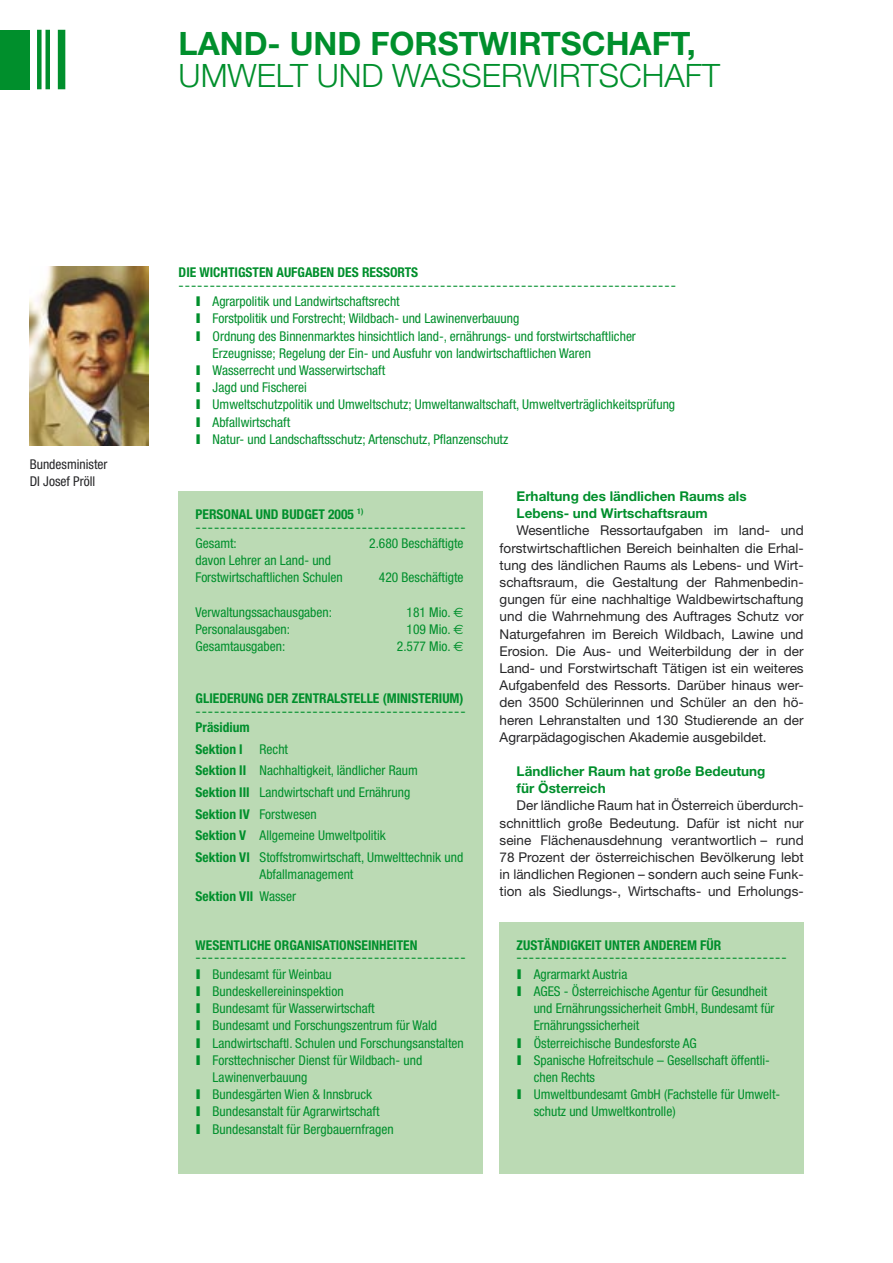
<style>
.page{position:relative;width:893px;height:1263px;background:#fff}
.page>*{position:absolute;margin:0;border:0;box-sizing:border-box;transform-origin:0 0}
.t1{font:300 32.25px "Helvetica Neue";color:#008f2c}
.t2{font:700 32.25px "Helvetica Neue";color:#008f2c}
.t3{font:condensed 13.5px/21.8px "Helvetica Neue";color:#008f2c}
.t4{font:13.5px/17.2px "Helvetica Neue";color:#262628;text-align:justify}
.t5{font:13.5px/12.8px "Helvetica Neue";color:#008f2c}
.t6{font:700 condensed 13.5px "Helvetica Neue";color:#008f2c}
.t7{font:700 13.5px/17.2px "Helvetica Neue";color:#008f2c}
.t8{font:condensed 13.5px/17.2px "Helvetica Neue";color:#262628}
.s1{font-weight:800;font-stretch:normal}
.s2{font-weight:700;font-stretch:condensed}
.s3{font-family:"Euro Sans";font-stretch:normal}
.s4{font-weight:700}
.s5{font-stretch:normal}
</style>
<div class="page">
<div style="left:0;top:30px;width:30px;height:59px;background:#008f2c"></div>
<div style="left:37px;top:30px;width:5px;height:59px;background:#008f2c"></div>
<div style="left:45px;top:30px;width:5px;height:59px;background:#008f2c"></div>
<div style="left:58px;top:30px;width:7px;height:59px;background:#008f2c"></div>
<div style="left:500px;top:922px;width:304px;height:252px;background:#bbdab4"></div>
<div style="left:179px;top:491px;width:304px;height:683px;background:#bbdab4"></div>
<img style="left:30px;top:267px;width:119px;height:178px">
<p class="t8" style="left:30px;top:455px;width:79px">Bundesminister<br>DI Josef Pröll</p>
<h1 class="t2" style="left:179px;top:24px;width:519px">LAND- UND FORSTWIRTSCHAFT,</h1>
<h1 class="t1" style="left:179px;top:56px;width:543px">UMWELT UND WASSERWIRTSCHAFT</h1>
<p class="t6" style="left:179px;top:264px;width:241px">DIE WICHTIGSTEN AUFGABEN DES RESSORTS</p>
<p class="t5" style="left:179px;top:278px;width:499px">--------------------------------------------------------------------------------</p>
<p class="t3" style="left:196px;top:290px;width:206px"><span class="s1">I</span> Agrarpolitik und Landwirtschaftsrecht</p>
<p class="t3" style="left:196px;top:308px;width:325px"><span class="s1">I</span> Forstpolitik und Forstrecht; Wildbach- und Lawinenverbauung</p>
<p class="t3" style="left:196px;top:325px;width:442px"><span class="s1">I</span> Ordnung des Binnenmarktes hinsichtlich land-, ernährungs- und forstwirtschaftlicher</p>
<p class="t3" style="left:213px;top:342px;width:380px">Erzeugnisse; Regelung der Ein- und Ausfuhr von landwirtschaftlichen Waren</p>
<p class="t3" style="left:196px;top:359px;width:191px"><span class="s1">I</span> Wasserrecht und Wasserwirtschaft</p>
<p class="t3" style="left:196px;top:376px;width:113px"><span class="s1">I</span> Jagd und Fischerei</p>
<p class="t3" style="left:196px;top:394px;width:481px"><span class="s1">I</span> Umweltschutzpolitik und Umweltschutz; Umweltanwaltschaft, Umweltverträglichkeitsprüfung</p>
<p class="t3" style="left:196px;top:411px;width:96px"><span class="s1">I</span> Abfallwirtschaft</p>
<p class="t3" style="left:196px;top:428px;width:314px"><span class="s1">I</span> Natur- und Landschaftsschutz; Artenschutz, Pflanzenschutz</p>
<p class="t5" style="left:196px;top:507px;width:271px"><span class="s2">PERSONAL UND BUDGET 2005</span> <sup>1) </sup>--------------------------------------------</p>
<p class="t3" style="left:196px;top:532px;width:43px">Gesamt:</p>
<p class="t3" style="left:369px;top:532px;width:96px">2.680 Beschäftigte</p>
<p class="t3" style="left:196px;top:552px;width:149px;line-height:17.2px">davon Lehrer an Land- und<br>Forstwirtschaftlichen Schulen</p>
<p class="t3" style="left:379px;top:567px;width:86px">420 Beschäftigte</p>
<p class="t3" style="left:196px;top:601px;width:138px">Verwaltungssachausgaben:</p>
<p class="t3" style="left:407px;top:601px;width:59px">181 Mio. <span class="s3">€</span></p>
<p class="t3" style="left:196px;top:618px;width:96px">Personalausgaben:</p>
<p class="t3" style="left:407px;top:618px;width:59px">109 Mio. <span class="s3">€</span></p>
<p class="t3" style="left:196px;top:635px;width:91px">Gesamtausgaben:</p>
<p class="t3" style="left:397px;top:635px;width:68px">2.577 Mio. <span class="s3">€</span></p>
<p class="t6" style="left:196px;top:690px;width:269px">GLIEDERUNG DER ZENTRALSTELLE (MINISTERIUM)</p>
<p class="t5" style="left:196px;top:704px;width:271px">--------------------------------------------</p>
<p class="t3" style="left:196px;top:716px;width:269px"><span class="s4">Präsidium<br>Sektion I</span> Recht<br><span class="s4">Sektion II</span> Nachhaltigkeit, ländlicher Raum<br><span class="s4">Sektion III</span> Landwirtschaft und Ernährung<br><span class="s4">Sektion IV</span> Forstwesen<br><span class="s4">Sektion V</span> Allgemeine Umweltpolitik<br><span class="s4">Sektion VI</span> Stoffstromwirtschaft, Umwelttechnik und</p>
<p class="t3" style="left:196px;top:863px;width:159px;text-indent:64px">Abfallmanagement<br><span class="s4">Sektion VII</span> Wasser</p>
<p class="t6" style="left:196px;top:937px;width:223px">WESENTLICHE ORGANISATIONSEINHEITEN</p>
<p class="t5" style="left:196px;top:951px;width:271px">--------------------------------------------</p>
<p class="t3" style="left:196px;top:963px;width:138px"><span class="s1">I</span> Bundesamt für Weinbau</p>
<p class="t3" style="left:196px;top:980px;width:149px"><span class="s1">I</span> Bundeskellereininspektion</p>
<p class="t3" style="left:196px;top:997px;width:181px"><span class="s1">I</span> Bundesamt für Wasserwirtschaft</p>
<p class="t3" style="left:196px;top:1015px;width:243px"><span class="s1">I</span> Bundesamt und Forschungszentrum für Wald</p>
<p class="t3" style="left:196px;top:1032px;width:270px"><span class="s1">I</span> Landwirtschaftl. Schulen und Forschungsanstalten</p>
<p class="t3" style="left:196px;top:1049px;width:228px"><span class="s1">I</span> Forsttechnischer Dienst für Wildbach- und</p>
<p class="t3" style="left:213px;top:1066px;width:96px">Lawinenverbauung</p>
<p class="t3" style="left:196px;top:1083px;width:178px"><span class="s1">I</span> Bundesgärten Wien &amp; Innsbruck</p>
<p class="t3" style="left:196px;top:1101px;width:185px"><span class="s1">I</span> Bundesanstalt für Agrarwirtschaft</p>
<p class="t3" style="left:196px;top:1118px;width:200px"><span class="s1">I</span> Bundesanstalt für Bergbauernfragen</p>
<p class="t7" style="left:517px;top:487px;width:231px">Erhaltung des ländlichen Raums als<br>Lebens- und Wirtschaftsraum</p>
<p class="t4" style="left:500px;top:522px;width:306px;text-indent:17px">Wesentliche Ressortaufgaben im land- und forstwirtschaftlichen Bereich beinhalten die Erhal&shy;tung des ländlichen Raums als Lebens- und Wirt&shy;schaftsraum, die Gestaltung der Rahmenbedin&shy;gungen für eine nachhaltige Waldbewirtschaftung und die Wahrnehmung des Auftrages Schutz vor Naturgefahren im Bereich Wildbach, Lawine und Erosion. Die Aus- und Weiterbildung der in der Land- und Forstwirtschaft Tätigen ist ein weiteres Aufgabenfeld des Ressorts. Darüber hinaus wer&shy;den 3500 Schülerinnen und Schüler an den hö&shy;heren Lehranstalten und 130 Studierende an der Agrarpädagogischen Akademie ausgebildet.</p>
<p class="t7" style="left:517px;top:762px;width:250px">Ländlicher Raum hat große Bedeutung für Österreich</p>
<p class="t4" style="left:500px;top:797px;width:306px;text-indent:17px">Der ländliche Raum hat in Österreich überdurch&shy;schnittlich große Bedeutung. Dafür ist nicht nur seine Flächenausdehnung verantwortlich – rund 78 Prozent der österreichischen Bevölkerung lebt in ländlichen Regionen – sondern auch seine Funk&shy;tion als Siedlungs-, Wirtschafts- und Erholungs-</p>
<p class="t6" style="left:517px;top:937px;width:206px">ZUSTÄNDIGKEIT UNTER ANDEREM FÜR</p>
<p class="t3" style="left:517px;top:949px;width:271px;line-height:16.8px"><span class="s5">--------------------------------------------<br></span><span class="s1">I</span> Agrarmarkt Austria<br><span class="s1">I</span> AGES - Österreichische Agentur für Gesundheit</p>
<p class="t3" style="left:534px;top:997px;width:242px">und Ernährungssicherheit GmbH, Bundesamt für</p>
<p class="t3" style="left:534px;top:1015px;width:107px">Ernährungssicherheit</p>
<p class="t3" style="left:517px;top:1032px;width:182px"><span class="s1">I</span> Österreichische Bundesforste AG</p>
<p class="t3" style="left:517px;top:1049px;width:255px"><span class="s1">I</span> Spanische Hofreitschule – Gesellschaft öffentli-</p>
<p class="t3" style="left:534px;top:1066px;width:63px">chen Rechts</p>
<p class="t3" style="left:517px;top:1083px;width:265px"><span class="s1">I</span> Umweltbundesamt GmbH (Fachstelle für Umwelt-</p>
<p class="t3" style="left:534px;top:1100px;width:143px">schutz und Umweltkontrolle)</p>
</div>
